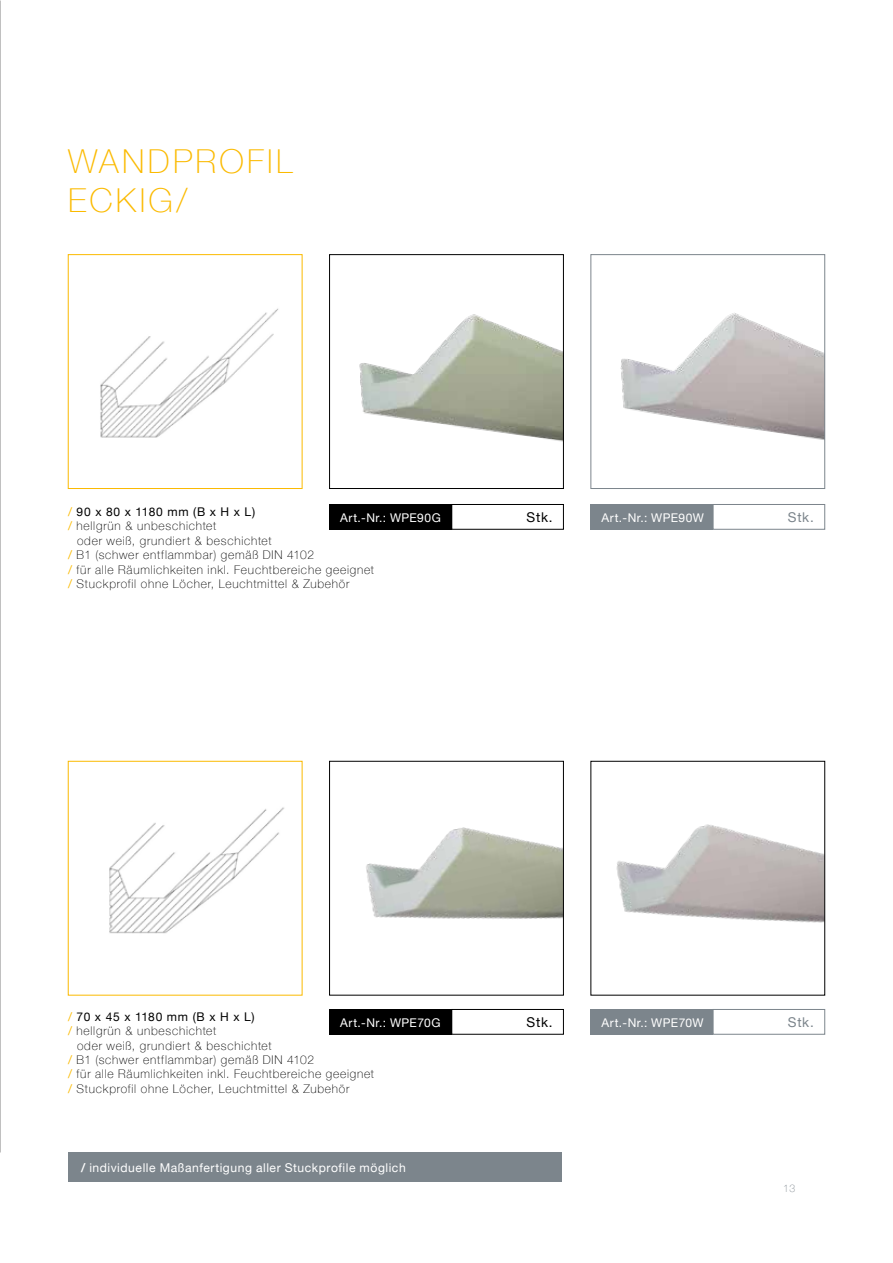
<style>
.page{position:relative;width:893px;height:1263px;background:#fff}
.page>*{position:absolute;margin:0;border:0;box-sizing:border-box;transform-origin:0 0}
.t1{font:100 33px/39.6px "Helvetica Neue";letter-spacing:.095em;color:#fbba00}
.t2{font:13.5px "Helvetica Neue";letter-spacing:.06em;color:#000}
.t3{font:13.5px "Helvetica Neue";letter-spacing:.06em;color:#7c858c}
.t4{font:12.15px "Helvetica Neue";letter-spacing:.045em;color:#fff}
.t5{font:100 12px/14.4px "Helvetica Neue";letter-spacing:.065em;color:#000}
.t6{font:12px "Helvetica Neue";letter-spacing:.04em;color:#fff}
.t7{font:100 10.5px "Helvetica Neue";color:#7c858c}
.s1{font-weight:400;color:#fbba00}
.s2{font-weight:400}
.s3{font-weight:500}
</style>
<div class="page">
<hr style="left:0;top:0;width:1px;height:1263px;background:#000">
<img style="left:0;top:0;width:1px;height:1152px">
<div style="left:329px;top:1009px;width:123px;height:25px;background:#000"></div>
<div style="left:452px;top:1009px;width:112px;height:25px;border:1px solid #000"></div>
<div style="left:591px;top:1009px;width:122px;height:25px;background:#7c858c"></div>
<div style="left:713px;top:1009px;width:112px;height:25px;border:1px solid #7c858c"></div>
<img style="left:100px;top:308px;width:179px;height:130px">
<div style="left:68px;top:254px;width:234px;height:235px;border:1px solid #fbba00"></div>
<img style="left:109px;top:807px;width:175px;height:127px">
<img style="left:359px;top:314px;width:203px;height:128px">
<div style="left:329px;top:254px;width:235px;height:235px;border:1px solid #000"></div>
<img style="left:366px;top:827px;width:196px;height:92px">
<div style="left:329px;top:761px;width:235px;height:234px;border:1px solid #000"></div>
<img style="left:620px;top:313px;width:203px;height:127px">
<div style="left:591px;top:254px;width:234px;height:235px;border:1px solid #7c858c"></div>
<img style="left:616px;top:824px;width:207px;height:99px">
<div style="left:591px;top:761px;width:234px;height:234px;border:1px solid #000"></div>
<div style="left:329px;top:504px;width:123px;height:25px;background:#000"></div>
<div style="left:452px;top:504px;width:112px;height:25px;border:1px solid #000"></div>
<div style="left:591px;top:504px;width:122px;height:25px;background:#7c858c"></div>
<div style="left:713px;top:504px;width:112px;height:25px;border:1px solid #7c858c"></div>
<div style="left:68px;top:1152px;width:493px;height:30px;background:#7c858c"></div>
<h1 class="t1" style="left:68px;top:140px;width:226px">WANDPROFIL<br>ECKIG/</h1>
<p class="t5" style="left:68px;top:504px;width:189px"><span class="s1">/</span> <span class="s2">90 x 80 x 1180 mm (B x H x L) </span><span class="s1">/</span> hellgrün &amp; unbeschichtet</p>
<p class="t5" style="left:68px;top:533px;width:307px;text-indent:9px">oder weiß, grundiert &amp; beschichtet<br><span class="s1">/</span> B1 (schwer entflammbar) gemäß DIN 4102<br><span class="s1">/</span> für alle Räumlichkeiten inkl. Feuchtbereiche geeignet <span class="s1">/</span> Stuckprofil ohne Löcher, Leuchtmittel &amp; Zubehör</p>
<p class="t6" style="left:340px;top:509px;width:102px">Art.-Nr.: WPE90G</p>
<p class="t2" style="left:526px;top:507px;width:28px">Stk.</p>
<p class="t6" style="left:601px;top:509px;width:104px">Art.-Nr.: WPE90W</p>
<p class="t3" style="left:788px;top:507px;width:28px">Stk.</p>
<p class="t5" style="left:68px;top:1009px;width:188px"><span class="s1">/</span> <span class="s2">70 x 45 x 1180 mm (B x H x L) </span><span class="s1">/</span> hellgrün &amp; unbeschichtet</p>
<p class="t5" style="left:68px;top:1037px;width:307px;text-indent:9px">oder weiß, grundiert &amp; beschichtet<br><span class="s1">/</span> B1 (schwer entflammbar) gemäß DIN 4102<br><span class="s1">/</span> für alle Räumlichkeiten inkl. Feuchtbereiche geeignet <span class="s1">/</span> Stuckprofil ohne Löcher, Leuchtmittel &amp; Zubehör</p>
<p class="t6" style="left:340px;top:1014px;width:102px">Art.-Nr.: WPE70G</p>
<p class="t2" style="left:526px;top:1012px;width:28px">Stk.</p>
<p class="t6" style="left:601px;top:1014px;width:104px">Art.-Nr.: WPE70W</p>
<p class="t3" style="left:788px;top:1012px;width:28px">Stk.</p>
<p class="t4" style="left:81px;top:1159px;width:326px"><span class="s3">/</span> individuelle Maßanfertigung aller Stuckprofile möglich</p>
<p class="t7" style="left:783px;top:1180px;width:14px">13</p>
</div>
